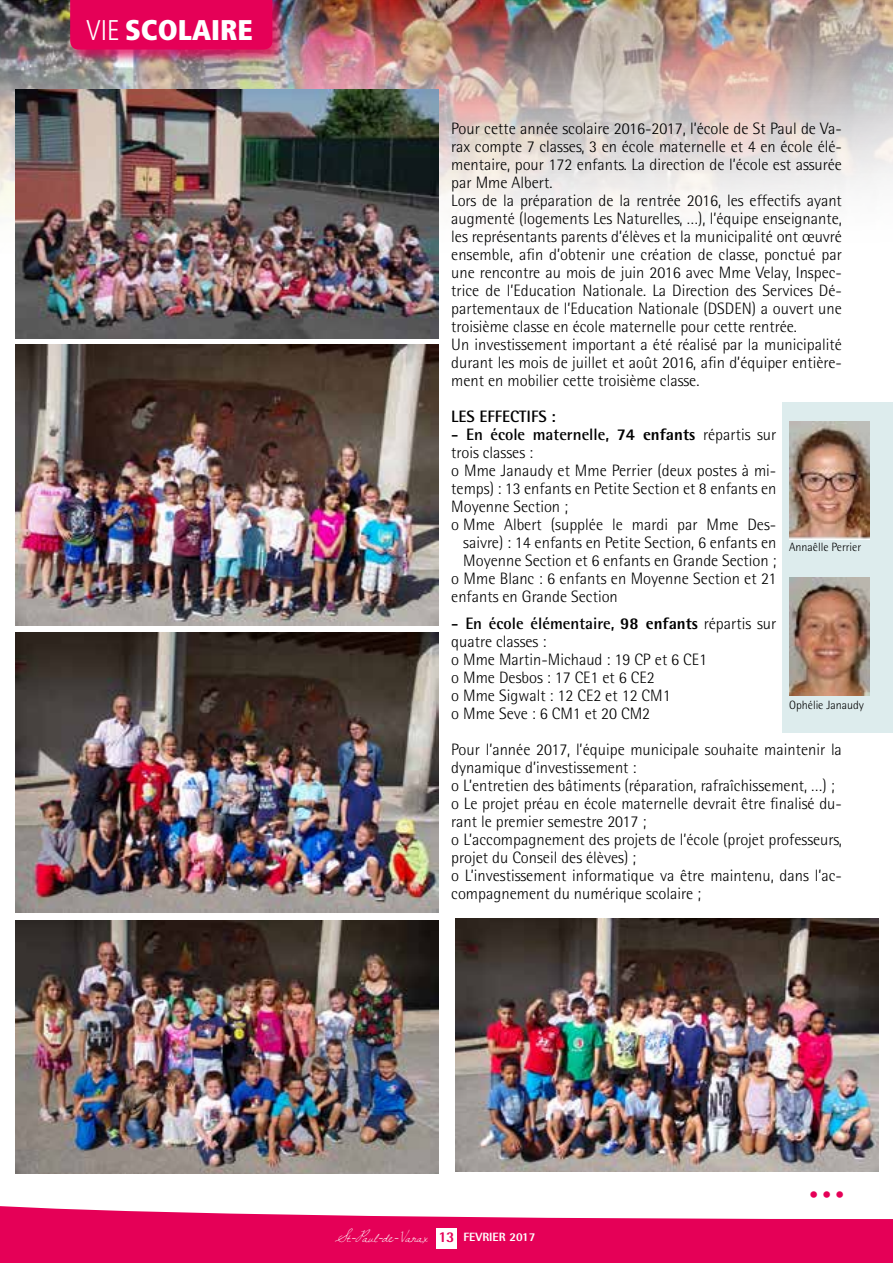
<style>
.page{position:relative;width:893px;height:1263px;background:#fff}
.page>*{position:absolute;margin:0;border:0;box-sizing:border-box;transform-origin:0 0}
.t1{font:900 condensed 28.5px "Frutiger LT Std";color:#fff}
.t2{font:300 18px "Rotis Semi Sans Std";color:#e50057}
.t3{font:300 16.5px/18px "Rotis Semi Sans Std";color:#000}
.t4{font:700 16.5px "Rotis Semi Sans Std";color:#000}
.t5{font:italic 13.5px "Dawningofa New Day";color:#fff}
.t6{font:300 12px "Rotis Semi Sans Std";color:#000}
.s1{font-weight:300}
.s2{font-weight:800}
.s3{font-weight:700}
.s4{font-family:"Rotis Semi Sans Std";font-weight:800;font-style:normal;font-size:15px;color:#e50057}
.s5{font-family:"Rotis Semi Sans Std";font-weight:800;font-style:normal;font-size:12px}
</style>
<div class="page">
<div style="left:782px;top:402px;width:111px;height:330px;background:#ddeced"></div>
<svg style="left:0;top:1206px;width:893px;height:57px;fill:#e50057"></svg>
<div style="left:436px;top:1228px;width:21px;height:21px;background:#fff"></div>
<img style="left:0;top:0;width:893px;height:277px">
<div style="left:68px;top:0;width:219px;height:64px;background:#e50057;opacity:.75"></div>
<div style="left:70px;top:0;width:202px;height:50px;background:#e50057"></div>
<img style="left:789px;top:422px;width:80px;height:118px">
<img style="left:789px;top:578px;width:80px;height:118px">
<img style="left:15px;top:89px;width:423px;height:249px">
<img style="left:15px;top:345px;width:423px;height:280px">
<img style="left:15px;top:632px;width:423px;height:280px">
<img style="left:15px;top:921px;width:423px;height:253px">
<img style="left:455px;top:918px;width:423px;height:254px">
<h1 class="t1" style="left:86px;top:12px;width:168px"><span class="s1">VIE</span> SCOLAIRE</h1>
<p class="t3" style="left:451px;top:120px;width:392px">Pour cette année scolaire 2016-2017, l’école de St Paul de Va&shy;rax compte 7 classes, 3 en école maternelle et 4 en école élé&shy;mentaire, pour 172 enfants. La direction de l’école est assurée par Mme Albert.<br>Lors de la préparation de la rentrée 2016, les effectifs ayant augmenté (logements Les Naturelles, …), l’équipe enseignante, les représentants parents d’élèves et la municipalité ont œuvré ensemble, afin d’obtenir une création de classe, ponctué par une rencontre au mois de juin 2016 avec Mme Velay, Inspec&shy;trice de l’Education Nationale. La Direction des Services Dé&shy;partementaux de l’Education Nationale (DSDEN) a ouvert une troisième classe en école maternelle pour cette rentrée.<br>Un investissement important a été réalisé par la municipalité durant les mois de juillet et août 2016, afin d’équiper entière&shy;ment en mobilier cette troisième classe.</p>
<p class="t4" style="left:451px;top:407px;width:106px">LES EFFECTIFS :</p>
<p class="t4" style="left:451px;top:425px;width:327px">- En école maternelle, <span class="s2">74 enfants</span> <span class="s1">répartis sur</span></p>
<p class="t3" style="left:451px;top:444px;width:83px">trois classes :</p>
<p class="t3" style="left:451px;top:462px;width:327px">o Mme Janaudy et Mme Perrier (deux postes à mi-</p>
<p class="t3" style="left:451px;top:480px;width:327px">temps) : 13 enfants en Petite Section et 8 enfants en</p>
<p class="t3" style="left:451px;top:498px;width:118px">Moyenne Section ;</p>
<p class="t3" style="left:451px;top:516px;width:327px">o Mme Albert (supplée le mardi par Mme Des-</p>
<p class="t3" style="left:463px;top:534px;width:315px">saivre) : 14 enfants en Petite Section, 6 enfants en</p>
<p class="t3" style="left:463px;top:552px;width:315px">Moyenne Section et 6 enfants en Grande Section ;</p>
<p class="t3" style="left:451px;top:570px;width:327px">o Mme Blanc : 6 enfants en Moyenne Section et 21</p>
<p class="t3" style="left:451px;top:588px;width:168px">enfants en Grande Section</p>
<p class="t3" style="left:451px;top:614px;width:327px"><span class="s3">- En école élémentaire,</span> <span class="s2">98 enfants</span> répartis sur quatre classes :<br>o Mme Martin-Michaud : 19 CP et 6 CE1<br>o Mme Desbos : 17 CE1 et 6 CE2<br>o Mme Sigwalt : 12 CE2 et 12 CM1<br>o Mme Seve : 6 CM1 et 20 CM2</p>
<p class="t3" style="left:451px;top:740px;width:392px">Pour l’année 2017, l’équipe municipale souhaite maintenir la dynamique d’investissement :<br>o L’entretien des bâtiments (réparation, rafraîchissement, …) ; o Le projet préau en école maternelle devrait être finalisé du&shy;rant le premier semestre 2017 ;<br>o L’accompagnement des projets de l’école (projet professeurs, projet du Conseil des élèves) ;<br>o L’investissement informatique va être maintenu, dans l’ac&shy;compagnement du numérique scolaire ;</p>
<p class="t6" style="left:789px;top:540px;width:74px">Annaêlle Perrier</p>
<p class="t6" style="left:789px;top:698px;width:76px">Ophélie Janaudy</p>
<p class="t5" style="left:335px;top:1230px;width:202px">St-Paul-de-Varax <span class="s4">1 3</span> <span class="s5">F E V R I E R 2 0 1 7</span></p>
<p class="t2" style="left:809px;top:1184px;width:36px">• • •</p>
</div>
